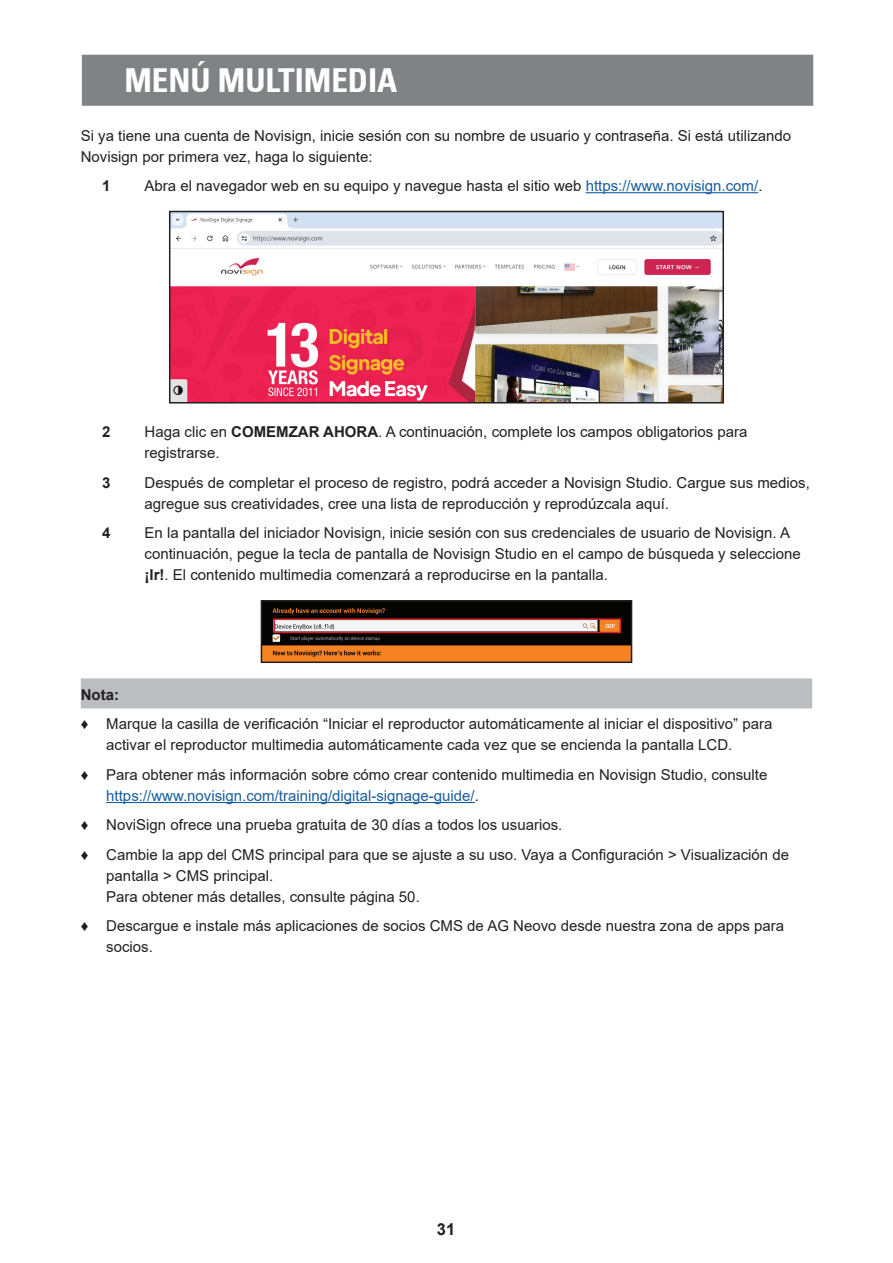
<style>
.page{position:relative;width:893px;height:1263px;background:#fff}
.page>*{position:absolute;margin:0;border:0;box-sizing:border-box;transform-origin:0 0}
.t1{font:700 condensed 33px "Univers 67";color:#fff}
.t2{font:700 16.5px "Arial";color:#231f20}
.t3{font:15px/21px "Arial";color:#231f20}
.t4{font:700 15px "Arial";color:#231f20}
.s1{color:#175d9e}
.s2{font-weight:700}
</style>
<div class="page">
<div style="left:82px;top:55px;width:731px;height:51px;background:#808285;border:2px solid #808285"></div>
<hr style="left:586px;top:192px;width:172px;height:1px;background:#175d9e">
<div style="left:81px;top:678px;width:731px;height:30px;background:#bcbdc0"></div>
<hr style="left:106px;top:802px;width:369px;height:1px;background:#175d9e">
<img style="left:172px;top:214px;width:549px;height:186px">
<div style="left:169px;top:211px;width:555px;height:192px;border:2px solid #231f20"></div>
<img style="left:264px;top:603px;width:365px;height:57px">
<div style="left:261px;top:600px;width:371px;height:63px;border:2px solid #231f20"></div>
<div style="left:273px;top:618px;width:348px;height:15px;border:2px solid #d1232a"></div>
<h1 class="t1" style="left:124px;top:60px;width:275px">MENÚ MULTIMEDIA</h1>
<p class="t3" style="left:81px;top:125px;width:712px">Si ya tiene una cuenta de Novisign, inicie sesión con su nombre de usuario y contraseña. Si está utilizando<br>Novisign por primera vez, haga lo siguiente:</p>
<p class="t4" style="left:102px;top:175px;width:10px">1</p>
<p class="t3" style="left:145px;top:175px;width:619px">Abra el navegador web en su equipo y navegue hasta el sitio web <span class="s1">https://www.novisign.com/</span>.</p>
<p class="t4" style="left:102px;top:421px;width:10px">2</p>
<p class="t3" style="left:145px;top:421px;width:604px">Haga clic en <span class="s2">COMEMZAR AHORA</span>. A continuación, complete los campos obligatorios para registrarse.</p>
<p class="t4" style="left:102px;top:472px;width:10px">3</p>
<p class="t3" style="left:145px;top:472px;width:667px">Después de completar el proceso de registro, podrá acceder a Novisign Studio. Cargue sus medios, agregue sus creatividades, cree una lista de reproducción y reprodúzcala aquí.</p>
<p class="t4" style="left:102px;top:523px;width:10px">4</p>
<p class="t3" style="left:145px;top:522px;width:658px">En la pantalla del iniciador Novisign, inicie sesión con sus credenciales de usuario de Novisign. A continuación, pegue la tecla de pantalla de Novisign Studio en el campo de búsqueda y seleccione <span class="s2">¡Ir!</span>. El contenido multimedia comenzará a reproducirse en la pantalla.</p>
<p class="t4" style="left:81px;top:684px;width:40px">Nota:</p>
<p class="t3" style="left:106px;top:713px;width:668px;text-indent:-26px">♦ Marque la casilla de verificación “Iniciar el reproductor automáticamente al iniciar el dispositivo” para activar el reproductor multimedia automáticamente cada vez que se encienda la pantalla LCD.</p>
<p class="t3" style="left:106px;top:764px;width:663px;text-indent:-26px">♦ Para obtener más información sobre cómo crear contenido multimedia en Novisign Studio, consulte <span class="s1">https://www.novisign.com/training/digital-signage-guide/</span>.</p>
<p class="t3" style="left:81px;top:810px;width:710px;line-height:29.5px">♦ NoviSign ofrece una prueba gratuita de 30 días a todos los usuarios.<br>♦ Cambie la app del CMS principal para que se ajuste a su uso. Vaya a Configuración &gt; Visualización de</p>
<p class="t3" style="left:106px;top:865px;width:315px">pantalla &gt; CMS principal.<br>Para obtener más detalles, consulte página 50.</p>
<p class="t3" style="left:106px;top:915px;width:679px;text-indent:-26px">♦ Descargue e instale más aplicaciones de socios CMS de AG Neovo desde nuestra zona de apps para socios.</p>
<p class="t2" style="left:437px;top:1217px;width:20px">31</p>
</div>
